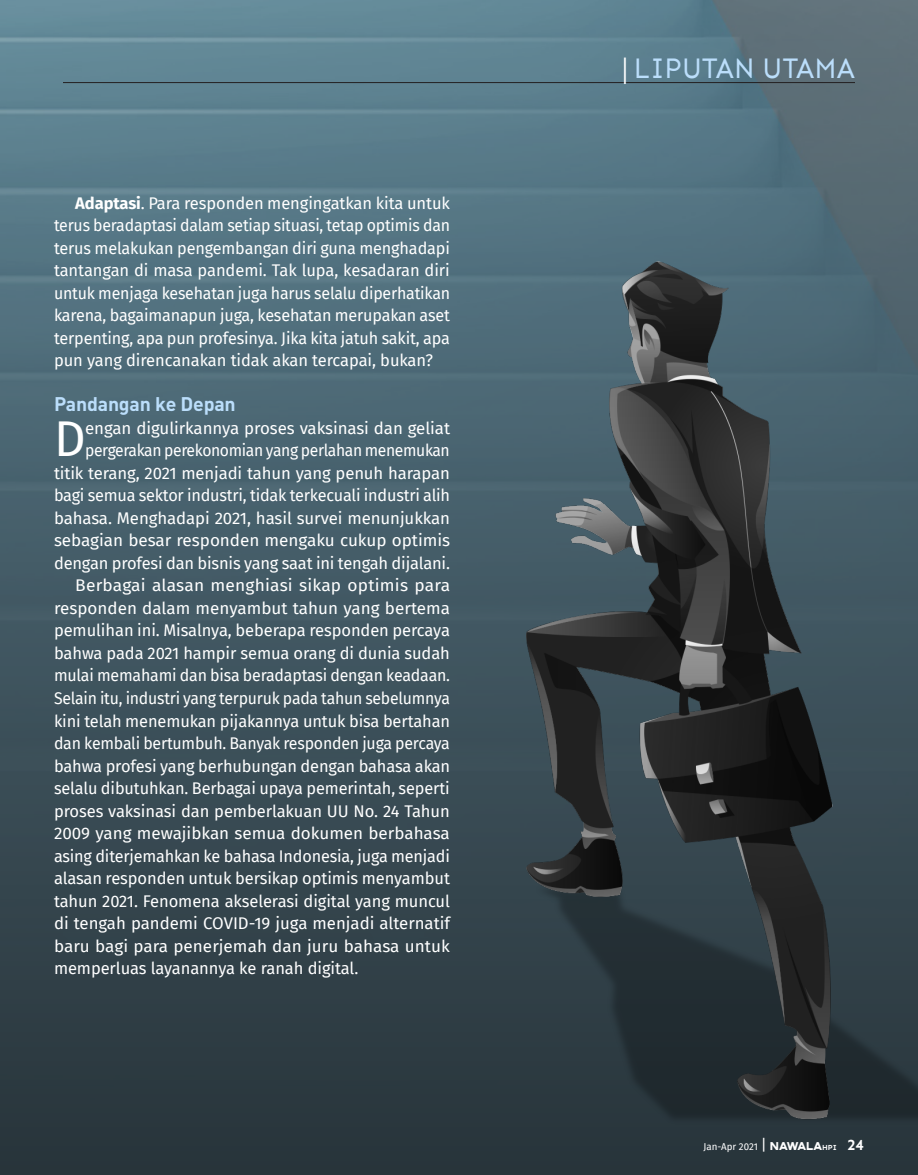
<style>
.page{position:relative;width:918px;height:1175px;background:#fff}
.page>*{position:absolute;margin:0;border:0;box-sizing:border-box;transform-origin:0 0}
.Prez_Text{font:49.2px "Fira Sans";color:#fff}
.Department_Tag_Museo{font:29.7px "Sen";color:#bbdefb;scale:.91 1}
.t1{font:700 19.5px "DIN";letter-spacing:-.01em;color:#bbdefb}
.Prez_Text-2{font:16.5px/22.5px "Fira Sans";letter-spacing:-.01em;color:#fff;text-align:justify;scale:1.05 1}
.Prez_Text-3{font:16.5px/22.5px "Fira Sans";letter-spacing:-.01em;color:#fff;text-align:justify}
.Folio__date{font:9.75px "Fira Sans";color:#fff}
.s1{font-weight:700}
.s2{font-weight:800;color:#fff}
.s3{font-size:15px}
.s4{font-family:"Aemstel";font-size:11.25px}
.s5{font-family:"Sen";font-weight:700;font-size:7.5px}
.s6{font-family:"Sen";font-weight:700;font-size:15px}
</style>
<div class="page">
<img style="left:0;top:0;width:918px;height:1174px">
<hr style="left:63px;top:82px;width:792px;height:1px;background:#231f20">
<img style="left:480px;top:233px;width:438px;height:893px">
<p class="Prez_Text-3" style="left:54px;top:191px;width:398px;text-indent:21px"><span class="s1">Adaptasi</span>. Para responden mengingatkan kita untuk terus beradaptasi dalam setiap situasi, tetap optimis dan terus melakukan pengembangan diri guna menghadapi tantangan di masa pandemi. Tak lupa, kesadaran diri untuk menjaga kesehatan juga harus selalu diperhatikan karena, bagaimanapun juga, kesehatan merupakan aset terpenting, apa pun profesinya. Jika kita jatuh sakit, apa pun yang direncanakan tidak akan tercapai, bukan?</p>
<p class="t1" style="left:54px;top:391px;width:183px">Pandangan ke Depan</p>
<p class="Prez_Text" style="left:54px;top:402px;width:33px">D</p>
<p class="Prez_Text-3" style="left:54px;top:416px;width:398px;text-align:right">engan digulirkannya proses vaksinasi dan geliat pergerakan perekonomian yang perlahan menemukan titik terang, 2021 menjadi tahun yang penuh harapan bagi semua sektor industri, tidak terkecuali industri alih bahasa. Menghadapi 2021, hasil survei menunjukkan sebagian besar responden mengaku cukup optimis dengan profesi dan bisnis yang saat ini tengah dijalani.</p>
<p class="Prez_Text-2" style="left:54px;top:574px;width:379px;text-indent:21px">Berbagai alasan menghiasi sikap optimis para responden dalam menyambut tahun yang bertema pemulihan ini. Misalnya, beberapa responden percaya bahwa pada 2021 hampir semua orang di dunia sudah mulai memahami dan bisa beradaptasi dengan keadaan.<br>Selain itu, industri yang terpuruk pada tahun sebelumnya kini telah menemukan pijakannya untuk bisa bertahan dan kembali bertumbuh. Banyak responden juga percaya bahwa profesi yang berhubungan dengan bahasa akan selalu dibutuhkan. Berbagai upaya pemerintah, seperti proses vaksinasi dan pemberlakuan UU No. 24 Tahun 2009 yang mewajibkan semua dokumen berbahasa asing diterjemahkan ke bahasa Indonesia, juga menjadi alasan responden untuk bersikap optimis menyambut tahun 2021. Fenomena akselerasi digital yang muncul di tengah pandemi COVID-19 juga menjadi alternatif baru bagi para penerjemah dan juru bahasa untuk memperluas layanannya ke ranah digital.</p>
<p class="Department_Tag_Museo" style="left:623px;top:51px;width:256px"><span class="s2">|</span> LIPUTAN UTAMA</p>
<p class="Folio__date" style="left:703px;top:1139px;width:162px">Jan-Apr 2021 <span class="s3">|</span> <span class="s4">NAWALA</span><span class="s5">HPI</span> <span class="s6">24</span></p>
</div>
